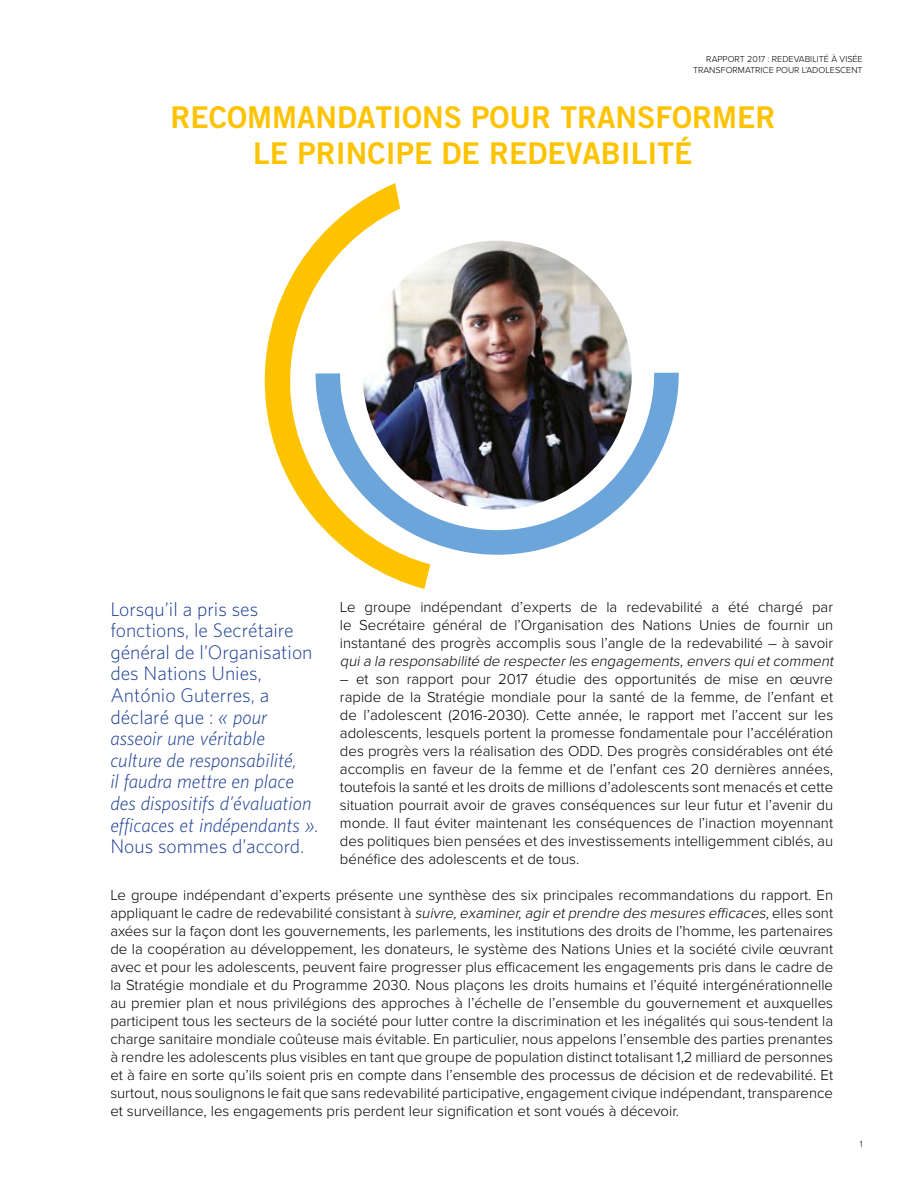
<style>
.page{position:relative;width:918px;height:1188px;background:#fff}
.page>*{position:absolute;margin:0;border:0;box-sizing:border-box;transform-origin:0 0}
.t1{font:700 30px/36px "Trade Gothic";color:#fdc300;text-align:center}
.t2{font:italic 300 18px/21.6px "UNFPA";color:#1b3e92}
.t3{font:300 18px "UNFPA";color:#1b3e92}
.t4{font:300 15px/18px "Proxima Nova";color:#000;text-align:justify}
.t5{font:italic 300 15px "Proxima Nova";color:#000}
.t6{font:300 9px/10.8px "Proxima Nova";color:#000;text-align:right}
.s1{font-style:italic}
.s2{font-style:normal}
</style>
<div class="page">
<svg style="left:430px;top:373px;width:249px;height:182px"></svg>
<svg style="left:430px;top:240px;width:208px;height:279px"></svg>
<svg style="left:264px;top:183px;width:166px;height:406px"></svg>
<img style="left:363px;top:241px;width:269px;height:269px;border-radius:135px">
<p class="t6" style="left:693px;top:53px;width:171px">RAPPORT 2017 : REDEVABILITÉ À VISÉE<br>TRANSFORMATRICE POUR L’ADOLESCENT</p>
<h1 class="t1" style="left:170px;top:99px;width:607px">RECOMMANDATIONS POUR TRANSFORMER<br>LE PRINCIPE DE REDEVABILITÉ</h1>
<p class="t4" style="left:340px;top:598px;width:495px">Le groupe indépendant d’experts de la redevabilité a été chargé par le Secrétaire général de l’Organisation des Nations Unies de fournir un instantané des progrès accomplis sous l’angle de la redevabilité – à savoir</p>
<p class="t5" style="left:340px;top:652px;width:498px">quia la responsabilité de respecterles engagements,envers quietcomment</p>
<p class="t4" style="left:340px;top:670px;width:495px">– et son rapport pour 2017 étudie des opportunités de mise en œuvre rapide de la Stratégie mondiale pour la santé de la femme, de l’enfant et de l’adolescent (2016-2030). Cette année, le rapport met l’accent sur les adolescents, lesquels portent la promesse fondamentale pour l’accélération des progrès vers la réalisation des ODD. Des progrès considérables ont été accomplis en faveur de la femme et de l’enfant ces 20 dernières années, toutefois la santé et les droits de millions d’adolescents sont menacés et cette situation pourrait avoir de graves conséquences sur leur futur et l’avenir du monde. Il faut éviter maintenant les conséquences de l’inaction moyennant des politiques bien pensées et des investissements intelligemment ciblés, au bénéfice des adolescents et de tous.</p>
<p class="t4" style="left:110px;top:886px;width:724px">Le groupe indépendant d’experts présente une synthèse des six principales recommandations du rapport. En appliquant le cadre de redevabilité consistant à <span class="s1">suivre,examiner,agiretprendre des mesures efficaces,</span>elles sont axées sur la façon dont les gouvernements, les parlements, les institutions des droits de l’homme, les partenaires de la coopération au développement, les donateurs, le système des Nations Unies et la société civile œuvrant avec et pour les adolescents, peuvent faire progresser plus efficacement les engagements pris dans le cadre de la Stratégie mondiale et du Programme 2030. Nous plaçons les droits humains et l’équité intergénérationnelle au premier plan et nous privilégions des approches à l’échelle de l’ensemble du gouvernement et auxquelles participent tous les secteurs de la société pour lutter contre la discrimination et les inégalités qui sous-tendent la charge sanitaire mondiale coûteuse mais évitable. En particulier, nous appelons l’ensemble des parties prenantes à rendre les adolescents plus visibles en tant que groupe de population distinct totalisant 1,2 milliard de personnes et à faire en sorte qu’ils soient pris en compte dans l’ensemble des processus de décision et de redevabilité. Et surtout, nous soulignons le fait que sans redevabilité participative, engagement civique indépendant, transparence et surveillance, les engagements pris perdent leur signification et sont voués à décevoir.</p>
<p class="t2" style="left:110px;top:598px;width:210px"><span class="s2">Lorsqu’il a pris ses fonctions, le Secrétaire général de l’Organisation des Nations Unies,<br>António Guterres, a déclaré que :</span> « pour asseoir une véritable culture de responsabilité,<br>il faudra mettre en place des dispositifs d’évaluation efficaces et indépendants ».</p>
<p class="t3" style="left:110px;top:835px;width:196px">Nous sommes d’accord.</p>
<p class="t6" style="left:860px;top:1138px;width:4px">1</p>
</div>
